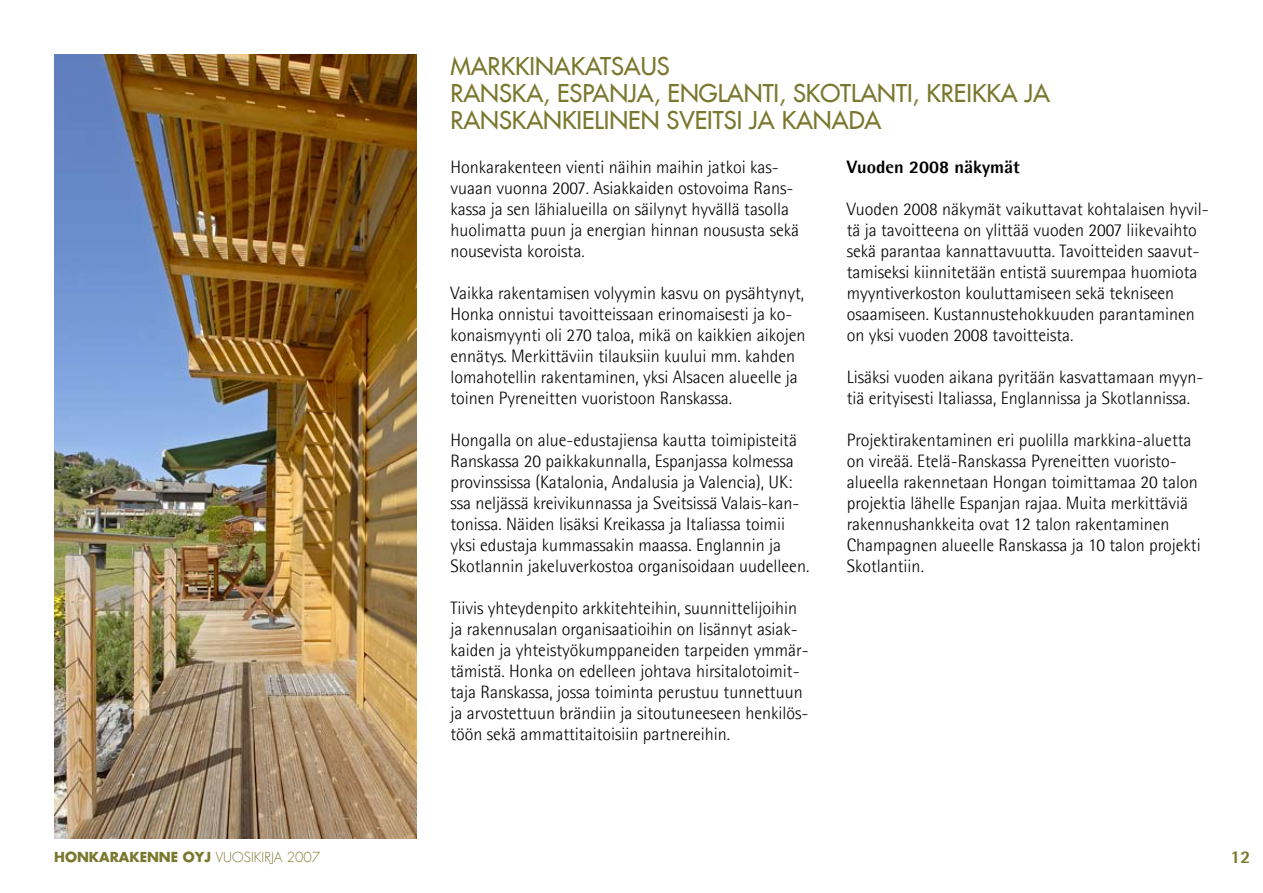
<style>
.page{position:relative;width:1263px;height:893px;background:#fff}
.page>*{position:absolute;margin:0;border:0;box-sizing:border-box;transform-origin:0 0}
.t1{font:24px/27px "Futura LT";color:#7a782e}
.t2{font:300 18px/21px "Agfa Rotis Semisans";color:#000}
.t3{font:800 18px "Agfa Rotis Semisans";color:#000}
.t4{font:800 18px "Agfa Rotis Semisans";color:#7a782e}
.t5{font:700 13.5px "Futura LT";color:#7a782e}
.s1{font-weight:300}
</style>
<div class="page">
<img style="left:54px;top:54px;width:362px;height:785px">
<h1 class="t1" style="left:450px;top:52px;width:36px">MARKKINAKATSAUS<br>RANSKA</h1>
<h1 class="t1" style="left:543px;top:79px;width:66px">, ESPANJA</h1>
<h1 class="t1" style="left:654px;top:79px;width:77px">, ENGLANTI</h1>
<h1 class="t1" style="left:779px;top:79px;width:41px">, SKOTLANTI</h1>
<h1 class="t1" style="left:913px;top:79px;width:42px">, KREIKKA</h1>
<h1 class="t1" style="left:1025px;top:79px;width:15px">JA</h1>
<h1 class="t1" style="left:450px;top:106px;width:15px">RANSKANKIELINEN</h1>
<h1 class="t1" style="left:666px;top:106px;width:25px">SVEITSI</h1>
<h1 class="t1" style="left:749px;top:106px;width:66px">JA KANA</h1>
<h1 class="t1" style="left:849px;top:106px;width:31px">DA</h1>
<p class="t2" style="left:450px;top:156px;width:350px">Honkarakenteen vienti näihin maihin jatkoi kas&shy;vuaan vuonna 2007. Asiakkaiden ostovoima Rans&shy;kassa ja sen lähialueilla on säilynyt hyvällä tasolla huolimatta puun ja energian hinnan noususta sekä nousevista koroista.</p>
<p class="t2" style="left:450px;top:282px;width:357px">Vaikka rakentamisen volyymin kasvu on pysähtynyt, Honka onnistui tavoitteissaan erinomaisesti ja ko&shy;konaismyynti oli 270 taloa, mikä on kaikkien aikojen ennätys. Merkittäviin tilauksiin kuului mm. kahden lomahotellin rakentaminen, yksi Alsacen alueelle ja toinen Pyreneitten vuoristoon Ranskassa.</p>
<p class="t2" style="left:450px;top:429px;width:361px">Hongalla on alue-edustajiensa kautta toimipisteitä Ranskassa 20 paikkakunnalla, Espanjassa kolmessa provinssissa (Katalonia, Andalusia ja Valencia), UK: ssa neljässä kreivikunnassa ja Sveitsissä Valais-kan&shy;tonissa. Näiden lisäksi Kreikassa ja Italiassa toimii yksi edustaja kummassakin maassa. Englannin ja Skotlannin jakeluverkostoa organisoidaan uudelleen.</p>
<p class="t2" style="left:450px;top:597px;width:360px">Tiivis yhteydenpito arkkitehteihin, suunnittelijoihin ja rakennusalan organisaatioihin on lisännyt asiak&shy;kaiden ja yhteistyökumppaneiden tarpeiden ymmär&shy;tämistä. Honka on edelleen johtava hirsitalotoimit&shy;taja Ranskassa, jossa toiminta perustuu tunnettuun ja arvostettuun brändiin ja sitoutuneeseen henkilös&shy;töön sekä ammattitaitoisiin partnereihin.</p>
<p class="t3" style="left:847px;top:155px;width:175px">Vuoden 2008 näkymät</p>
<p class="t2" style="left:847px;top:198px;width:364px">Vuoden 2008 näkymät vaikuttavat kohtalaisen hyvil&shy;tä ja tavoitteena on ylittää vuoden 2007 liikevaihto sekä parantaa kannattavuutta. Tavoitteiden saavut&shy;tamiseksi kiinnitetään entistä suurempaa huomiota myyntiverkoston kouluttamiseen sekä tekniseen osaamiseen. Kustannustehokkuuden parantaminen on yksi vuoden 2008 tavoitteista.</p>
<p class="t2" style="left:847px;top:366px;width:358px">Lisäksi vuoden aikana pyritään kasvattamaan myyn&shy;tiä erityisesti Italiassa, Englannissa ja Skotlannissa.</p>
<p class="t2" style="left:847px;top:429px;width:356px">Projektirakentaminen eri puolilla markkina-aluetta on vireää. Etelä-Ranskassa Pyreneitten vuoristo&shy;alueella rakennetaan Hongan toimittamaa 20 talon projektia lähelle Espanjan rajaa. Muita merkittäviä rakennushankkeita ovat 12 talon rakentaminen Champagnen alueelle Ranskassa ja 10 talon projekti Skotlantiin.</p>
<p class="t5" style="left:54px;top:848px;width:268px">HONKARAKENNE OYJ <span class="s1">VUOSIKIRJA 2007</span></p>
<p class="t4" style="left:1230px;top:845px;width:19px">12</p>
</div>
